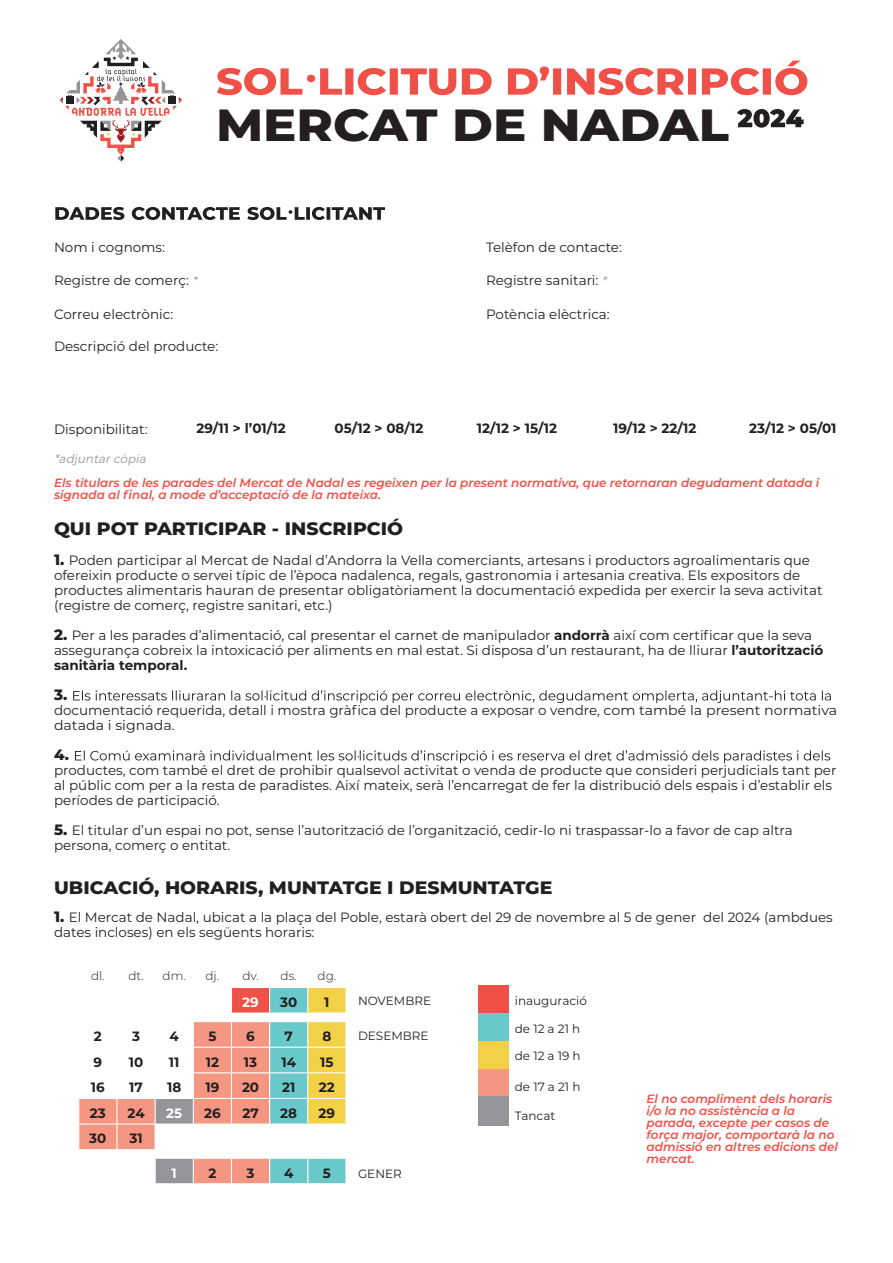
<style>
.page{position:relative;width:893px;height:1263px;background:#fff}
.page>*{position:absolute;margin:0;border:0;box-sizing:border-box;transform-origin:0 0}
.t1{font:800 45px "Montserrat";color:#231f20;scale:1.1 1}
.t2{font:800 18px "Montserrat";color:#231f20;scale:1.05 1}
.t3{font:800 15px "Montserrat";color:#231f20}
.t4{font:13.5px/15px "Montserrat";color:#231f20}
.t5{font:700 13.5px "Montserrat";color:#231f20}
.t6{font:700 13.5px "Montserrat";color:#fff}
.t7{font:italic 600 12px/12px "Montserrat";color:#ef5047}
.t8{font:12px "Montserrat";color:#231f20}
.t9{font:300 12px "Montserrat";color:#231f20}
.t10{font:italic 12px "Montserrat";color:#939598}
.s1{font-style:italic;font-size:12px;color:#939598}
.s2{font-weight:800;font-size:15px}
.s3{font-weight:700}
</style>
<div class="page">
<svg style="left:217px;top:61px;width:590px;height:34px"></svg>
<svg style="left:55px;top:207px;width:330px;height:13px"></svg>
<svg style="left:73px;top:690px;width:758px;height:13px"></svg>
<svg style="left:75px;top:750px;width:755px;height:13px"></svg>
<div style="left:479px;top:985px;width:30px;height:28px;background:#ef5047"></div>
<div style="left:479px;top:1013px;width:30px;height:28px;background:#69c8c9"></div>
<div style="left:479px;top:1041px;width:30px;height:28px;background:#f2d147"></div>
<div style="left:479px;top:1069px;width:30px;height:27px;background:#f59682"></div>
<div style="left:479px;top:1096px;width:30px;height:30px;background:#939598"></div>
<svg style="left:78px;top:987px;width:268px;height:196px"></svg>
<hr style="left:345px;top:1159px;width:2px;height:24px;background:#fff">
<svg style="left:59px;top:39px;width:123px;height:123px"></svg>
<svg style="left:737px;top:109px;width:67px;height:19px"></svg>
<h1 class="t1" style="left:216px;top:92px;width:468px">MERCAT DE NADAL</h1>
<p class="t4" style="left:54px;top:239px;width:113px">Nom i cognoms:</p>
<p class="t4" style="left:486px;top:239px;width:137px">Telèfon de contacte:</p>
<p class="t4" style="left:54px;top:272px;width:148px">Registre de comerç: <span class="s1">*</span></p>
<p class="t4" style="left:486px;top:272px;width:125px">Registre sanitari: <span class="s1">*</span></p>
<p class="t4" style="left:54px;top:306px;width:121px">Correu electrònic:</p>
<p class="t4" style="left:486px;top:306px;width:125px">Potència elèctrica:</p>
<p class="t4" style="left:54px;top:338px;width:166px">Descripció del producte:</p>
<p class="t5" style="left:196px;top:419px;width:91px">29/11 &gt; l’01/12</p>
<p class="t5" style="left:335px;top:419px;width:90px">05/12 &gt; 08/12</p>
<p class="t5" style="left:477px;top:419px;width:82px">12/12 &gt; 15/12</p>
<p class="t5" style="left:613px;top:419px;width:85px">19/12 &gt; 22/12</p>
<p class="t5" style="left:749px;top:419px;width:89px">23/12 &gt; 05/01</p>
<p class="t4" style="left:54px;top:421px;width:95px">Disponibilitat:</p>
<p class="t10" style="left:54px;top:450px;width:97px">*adjuntarcòpia</p>
<p class="t7" style="left:54px;top:476px;width:767px">Els titulars de les parades del Mercat de Nadal es regeixen per la present normativa, que retornaran degudament datada i signada al final, a mode d’acceptació de la mateixa.</p>
<h2 class="t2" style="left:54px;top:516px;width:334px">QUI POT PARTICIPAR - INSCRIPCIÓ</h2>
<p class="t4" style="left:54px;top:553px;width:770px"><span class="s2">1.</span> Poden participar al Mercat de Nadal d’Andorra la Vella comerciants, artesans i productors agroalimentaris que ofereixin producte o servei típic de l’època nadalenca, regals, gastronomia i artesania creativa. Els expositors de productes alimentaris hauran de presentar obligatòriament la documentació expedida per exercir la seva activitat (registre de comerç, registre sanitari, etc.)</p>
<p class="t4" style="left:54px;top:628px;width:771px"><span class="s2">2.</span> Per a les parades d’alimentació, cal presentar el carnet de manipulador <span class="s3">andorrà</span> així com certificar que la seva assegurança cobreix la intoxicació per aliments en mal estat. Si disposa d’un restaurant, ha de lliurar <span class="s3">l’autorització sanitària temporal.</span></p>
<p class="t3" style="left:54px;top:684px;width:15px">3.</p>
<p class="t4" style="left:54px;top:703px;width:785px">documentació requerida, detall i mostra gràfica del producte a exposar o vendre, com també la present normativa datada i signada.</p>
<p class="t3" style="left:54px;top:744px;width:17px">4.</p>
<p class="t4" style="left:54px;top:763px;width:784px">productes, com també el dret de prohibir qualsevol activitat o venda de producte que consideri perjudicials tant per al públic com per a la resta de paradistes. Així mateix, serà l’encarregat de fer la distribució dels espais i d’establir els períodes de participació.</p>
<p class="t4" style="left:54px;top:823px;width:740px"><span class="s2">5.</span> El titular d’un espai no pot, sense l’autorització de l’organització, cedir-lo ni traspassar-lo a favor de cap altra persona, comerç o entitat.</p>
<h2 class="t2" style="left:54px;top:874px;width:476px">UBICACIÓ, HORARIS, MUNTATGE I DESMUNTATGE</h2>
<p class="t4" style="left:54px;top:909px;width:780px"><span class="s2">1.</span> El Mercat de Nadal, ubicat a la plaça del Poble, estarà obert del 29 de novembre al 5 de gener del 2024 (ambdues dates incloses) en els següents horaris:</p>
<p class="t9" style="left:91px;top:968px;width:54px">dl. dt.</p>
<p class="t9" style="left:163px;top:968px;width:58px">dm. dj.</p>
<p class="t9" style="left:242px;top:968px;width:56px">dv. ds.</p>
<p class="t9" style="left:318px;top:968px;width:20px">dg.</p>
<p class="t6" style="left:242px;top:992px;width:18px">29</p>
<p class="t5" style="left:280px;top:992px;width:19px">30</p>
<p class="t5" style="left:324px;top:992px;width:7px">1</p>
<p class="t5" style="left:94px;top:1026px;width:9px">2</p>
<p class="t5" style="left:132px;top:1026px;width:9px">3</p>
<p class="t5" style="left:170px;top:1026px;width:11px">4</p>
<p class="t5" style="left:208px;top:1026px;width:10px">5</p>
<p class="t5" style="left:246px;top:1026px;width:10px">6</p>
<p class="t5" style="left:285px;top:1026px;width:10px">7</p>
<p class="t5" style="left:322px;top:1026px;width:10px">8</p>
<p class="t5" style="left:94px;top:1052px;width:10px">9</p>
<p class="t5" style="left:129px;top:1052px;width:16px">10</p>
<p class="t5" style="left:169px;top:1052px;width:12px">11</p>
<p class="t5" style="left:206px;top:1052px;width:15px">12</p>
<p class="t5" style="left:244px;top:1052px;width:15px">13</p>
<p class="t5" style="left:281px;top:1052px;width:16px">14</p>
<p class="t5" style="left:320px;top:1052px;width:15px">15</p>
<p class="t5" style="left:91px;top:1078px;width:15px">16</p>
<p class="t5" style="left:129px;top:1078px;width:15px">17</p>
<p class="t5" style="left:167px;top:1078px;width:16px">18</p>
<p class="t5" style="left:205px;top:1078px;width:15px">19</p>
<p class="t5" style="left:242px;top:1078px;width:19px">20</p>
<p class="t5" style="left:282px;top:1078px;width:15px">21</p>
<p class="t5" style="left:319px;top:1078px;width:17px">22</p>
<p class="t5" style="left:90px;top:1103px;width:17px">23</p>
<p class="t5" style="left:127px;top:1103px;width:19px">24</p>
<p class="t6" style="left:166px;top:1103px;width:17px">25</p>
<p class="t5" style="left:204px;top:1103px;width:18px">26</p>
<p class="t5" style="left:242px;top:1103px;width:18px">27</p>
<p class="t5" style="left:280px;top:1103px;width:18px">28</p>
<p class="t5" style="left:319px;top:1103px;width:18px">29</p>
<p class="t5" style="left:89px;top:1129px;width:19px">30</p>
<p class="t5" style="left:129px;top:1129px;width:15px">31</p>
<p class="t6" style="left:172px;top:1163px;width:7px">1</p>
<p class="t5" style="left:208px;top:1163px;width:9px">2</p>
<p class="t5" style="left:247px;top:1163px;width:9px">3</p>
<p class="t5" style="left:284px;top:1163px;width:11px">4</p>
<p class="t5" style="left:323px;top:1163px;width:10px">5</p>
<p class="t8" style="left:358px;top:992px;width:75px">NOVEMBRE</p>
<p class="t8" style="left:358px;top:1027px;width:72px">DESEMBRE</p>
<p class="t8" style="left:358px;top:1165px;width:45px">GENER</p>
<p class="t8" style="left:515px;top:992px;width:74px">inauguració</p>
<p class="t8" style="left:515px;top:1020px;width:67px">de 12 a 21 h</p>
<p class="t8" style="left:515px;top:1048px;width:67px">de 12 a 19 h</p>
<p class="t8" style="left:515px;top:1078px;width:67px">de 17 a 21 h</p>
<p class="t8" style="left:515px;top:1107px;width:42px">Tancat</p>
<p class="t7" style="left:647px;top:1092px;width:193px">El no compliment dels horaris i/o la no assistència a la parada, excepte per casos de força major, comportarà la no admissió en altres edicions del mercat.</p>
</div>
